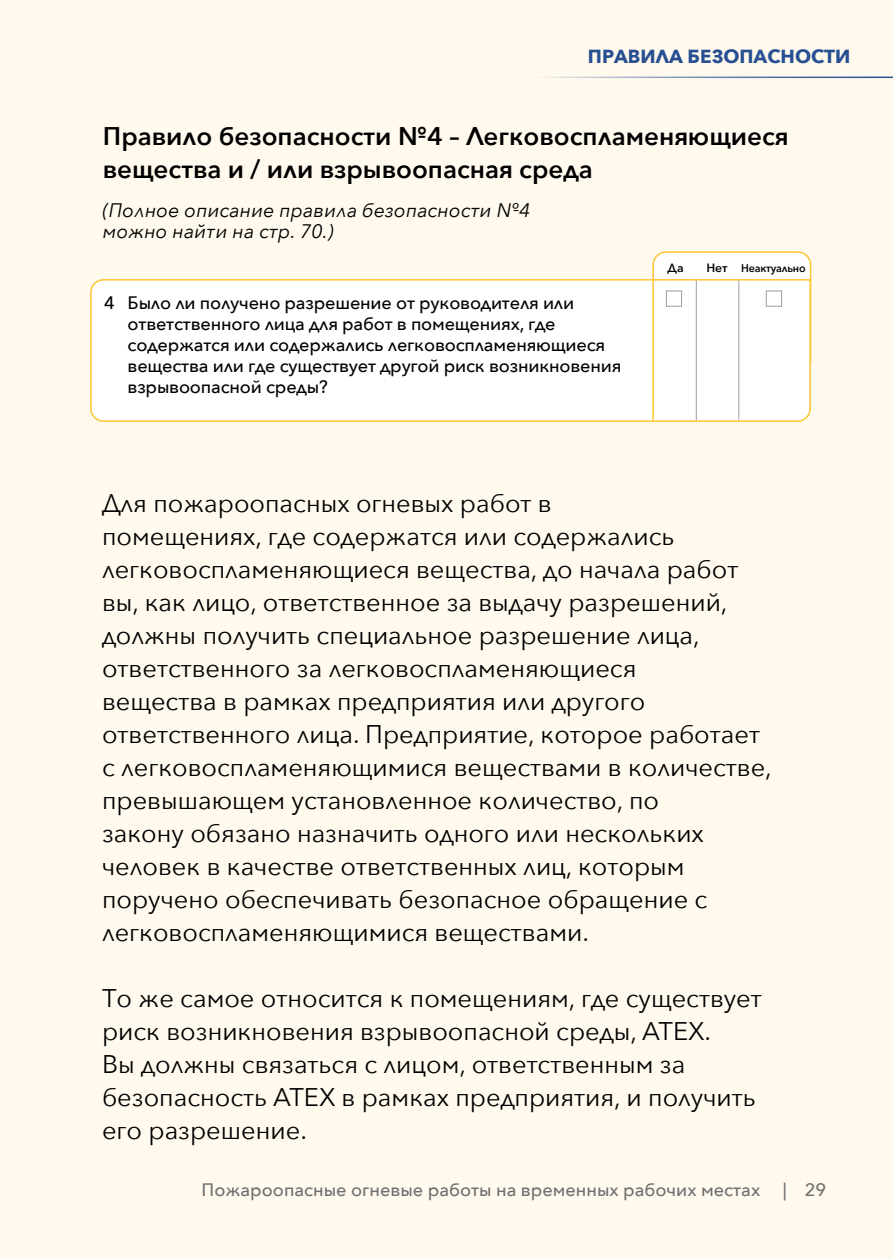
<style>
.page{position:relative;width:893px;height:1259px;background:#fff9ee}
.page>*{position:absolute;margin:0;border:0;box-sizing:border-box;transform-origin:0 0}
.t1{font:25.5px/33px "Avenir Next";color:#000}
.t2{font:600 25.5px/33px "Avenir Next";color:#000}
.t3{font:italic 19.5px/21px "Avenir Next";color:#000}
.t4{font:700 18.9px "Avenir Next";color:#274f92}
.t5{font:500 18px/21px "Avenir Next";letter-spacing:-.01em;color:#000}
.t6{font:500 18px "Avenir Next";color:#706f6f}
.t7{font:600 12px "Avenir Next";color:#000}
.t8{font:600 11.1px "Avenir Next";letter-spacing:-.02em;color:#000;scale:.95 1}
.s1{font-size:12px}
</style>
<div class="page">
<hr style="left:531px;top:77px;width:362px;height:1px;background:#274f92">
<svg style="left:652px;top:251px;width:160px;height:27px;background:#fefaf0"></svg>
<div style="left:90px;top:278px;width:722px;height:144px;background:#fff"></div>
<hr style="left:696px;top:280px;width:1px;height:140px;background:#9d9d9c">
<hr style="left:738px;top:280px;width:1px;height:139px;background:#9d9d9c">
<hr style="left:652px;top:280px;width:2px;height:140px;background:#fdc533">
<div style="left:666px;top:290px;width:16px;height:17px;border:1px solid #9d9d9c"></div>
<div style="left:766px;top:290px;width:16px;height:17px;border:1px solid #9d9d9c"></div>
<p class="t4" style="left:588px;top:40px;width:264px">ПРАВИЛА БЕЗОПАСНОСТИ</p>
<p class="t2" style="left:103px;top:119px;width:687px">Правило безопасности №4 – Легковоспламеняющиеся вещества и / или взрывоопасная среда</p>
<p class="t3" style="left:103px;top:199px;width:429px">(Полное описание правила безопасности №4 можно найти на стр. 70.)</p>
<p class="t5" style="left:128px;top:291px;width:495px;text-indent:-23px">4 Было ли получено разрешение от руководителя или ответственного лица для работ в помещениях, где содержатся или содержались легковоспламеняющиеся вещества или где существует другой риск возникновения взрывоопасной среды?</p>
<p class="t7" style="left:668px;top:258px;width:17px">Да</p>
<p class="t8" style="left:706px;top:259px;width:106px"><span class="s1">Нет</span> Неактуально</p>
<p class="t1" style="left:102px;top:485px;width:671px">Для пожароопасных огневых работ в<br>помещениях, где содержатся или содержались легковоспламеняющиеся вещества, до начала работ вы, как лицо, ответственное за выдачу разрешений, должны получить специальное разрешение лица, ответственного за легковоспламеняющиеся<br>вещества в рамках предприятия или другого ответственного лица. Предприятие, которое работает с легковоспламеняющимися веществами в количестве, превышающем установленное количество, по<br>закону обязано назначить одного или нескольких человек в качестве ответственных лиц, которым поручено обеспечивать безопасное обращение с легковоспламеняющимися веществами.</p>
<p class="t1" style="left:102px;top:980px;width:661px">То же самое относится к помещениям, где существует риск возникновения взрывоопасной среды, ATEX.<br>Вы должны связаться с лицом, ответственным за безопасность ATEX в рамках предприятия, и получить его разрешение.</p>
<p class="t6" style="left:202px;top:1174px;width:560px">Пожароопасные огневые работы на временных рабочих местах</p>
<p class="t6" style="left:783px;top:1174px;width:45px">| 29</p>
</div>
